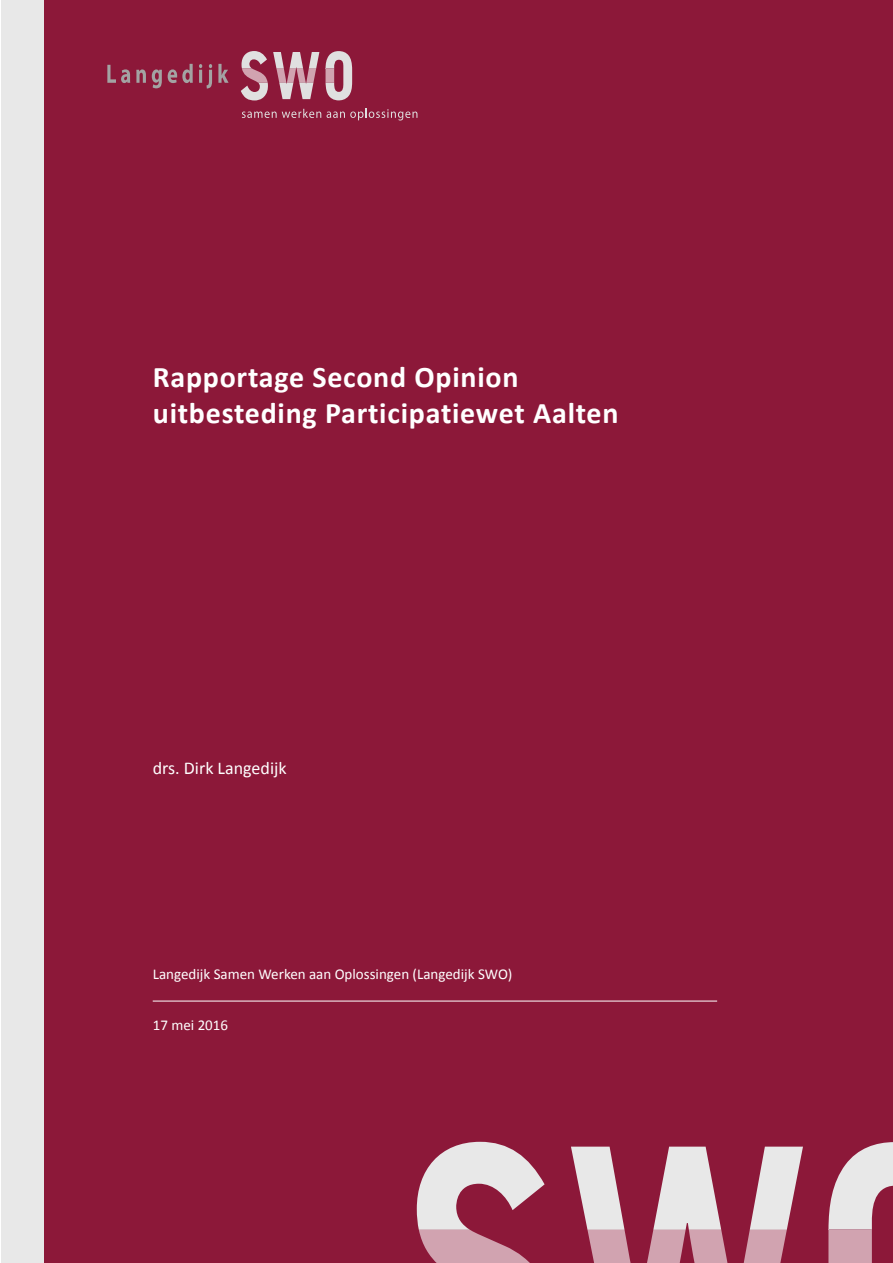
<style>
.page{position:relative;width:893px;height:1263px;background:#fff}
.page>*{position:absolute;margin:0;border:0;box-sizing:border-box;transform-origin:0 0}
.Normaal{font:700 30px "Calibri";letter-spacing:.025em;color:#fff}
.Normaal-2{font:18px "Calibri";color:#fff}
.Normaal-3{font:15px "Calibri";color:#fff}
</style>
<div class="page">
<div style="left:44px;top:0;width:849px;height:1263px;background:#8c1839"></div>
<div style="left:1px;top:0;width:43px;height:1263px;background:#e8e8e8"></div>
<svg style="left:242px;top:109px;width:79px;height:9px"></svg>
<svg style="left:327px;top:109px;width:90px;height:11px"></svg>
<svg style="left:107px;top:65px;width:23px;height:18px"></svg>
<svg style="left:136px;top:69px;width:10px;height:14px"></svg>
<svg style="left:152px;top:69px;width:10px;height:19px"></svg>
<svg style="left:168px;top:64px;width:25px;height:19px"></svg>
<svg style="left:199px;top:64px;width:13px;height:25px"></svg>
<svg style="left:218px;top:64px;width:11px;height:19px"></svg>
<svg style="left:326px;top:51px;width:26px;height:49px"></svg>
<svg style="left:241px;top:51px;width:78px;height:49px"></svg>
<svg style="left:417px;top:1142px;width:128px;height:121px"></svg>
<svg style="left:571px;top:1146px;width:232px;height:117px"></svg>
<svg style="left:828px;top:1142px;width:65px;height:121px"></svg>
<hr style="left:153px;top:1001px;width:564px;height:1px;background:#fff">
<p class="Normaal" style="left:153px;top:358px;width:367px">Rapportage Second Opinion</p>
<p class="Normaal" style="left:153px;top:394px;width:467px">uitbesteding Participatiewet Aalten</p>
<p class="Normaal-2" style="left:153px;top:757px;width:135px">drs. Dirk Langedijk</p>
<p class="Normaal-3" style="left:153px;top:965px;width:361px">Langedijk Samen Werken aan Oplossingen (Langedijk SWO)</p>
<p class="Normaal-3" style="left:153px;top:1015px;width:77px">17 mei 2016</p>
</div>
